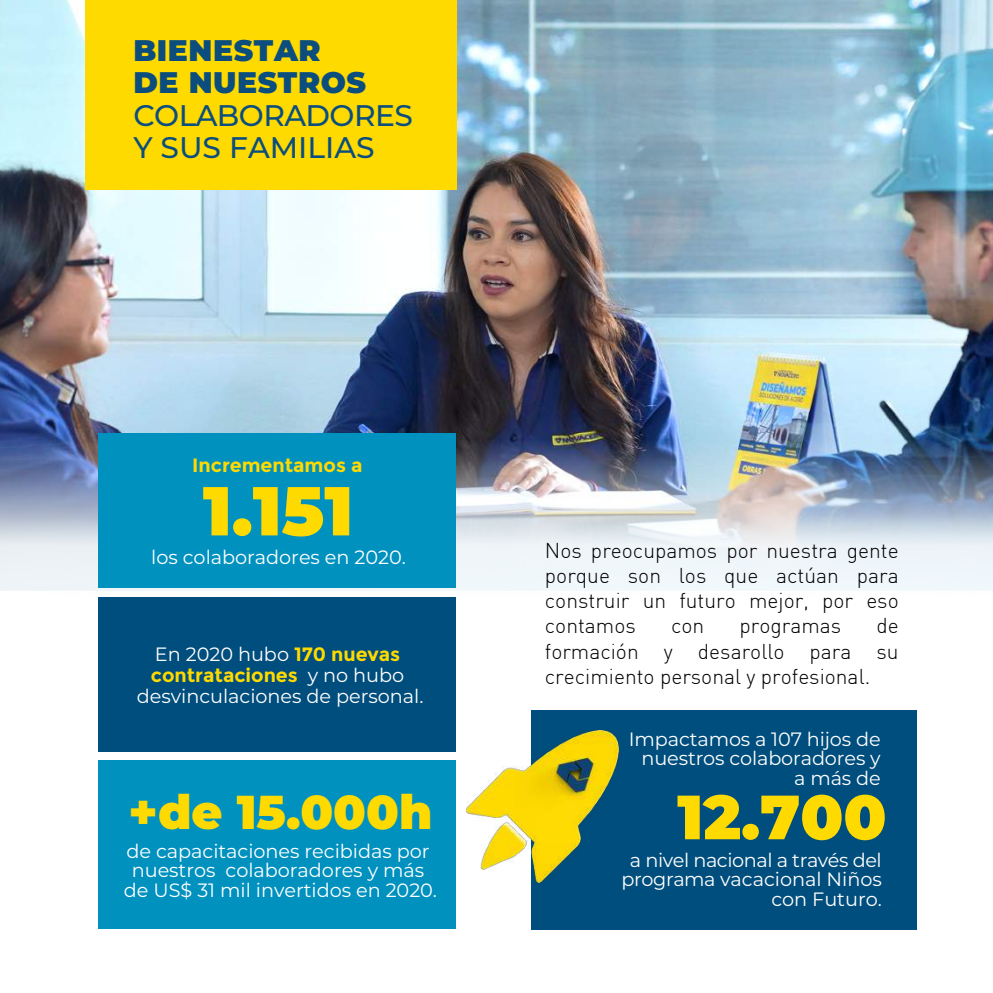
<style>
.page{position:relative;width:993px;height:993px;background:#fff}
.page>*{position:absolute;margin:0;border:0;box-sizing:border-box;transform-origin:0 0}
.t1{font:900 68.95px "Montserrat";color:#ffda00}
.t2{font:900 62.3px "Montserrat";color:#ffda00}
.t3{font:900 47.43px "Montserrat";color:#ffda00}
.t4{font:500 29.75px/32.2px "Montserrat";letter-spacing:-.02em;color:#0b4e7e}
.t5{font:900 29.75px/32.2px "Montserrat";letter-spacing:.02em;color:#0b4e7e}
.t6{font:300 21px/25.2px "DIN";color:#000;text-align:justify}
.t7{font:19.25px/19.2px "Montserrat";color:#fff;text-align:center}
.t8{font:19.25px/19.2px "Montserrat";letter-spacing:-.02em;color:#fff;text-align:right}
.t9{font:700 19.25px "Montserrat";color:#ffda00}
.s1{font-weight:700;color:#ffda00}
</style>
<div class="page">
<img style="left:0;top:0;width:992px;height:930px">
<div style="left:99px;top:597px;width:356px;height:154px;background:#004e7d"></div>
<div style="left:531px;top:710px;width:384px;height:219px;background:#004e7d"></div>
<div style="left:99px;top:433px;width:356px;height:154px;background:#0091bf"></div>
<div style="left:99px;top:760px;width:356px;height:168px;background:#0091bf"></div>
<div style="left:85px;top:0;width:372px;height:190px;background:#ffda00"></div>
<img style="left:466px;top:729px;width:152px;height:153px">
<h3 class="t5" style="left:133px;top:33px;width:234px">BIENESTAR<br>DE NUESTROS</h3>
<h3 class="t4" style="left:133px;top:98px;width:281px">COLABORADORES<br>Y SUS FAMILIAS</h3>
<p class="t9" style="left:192px;top:453px;width:172px">Incrementamos a</p>
<h1 class="t1" style="left:203px;top:459px;width:152px">1.151</h1>
<p class="t7" style="left:151px;top:546px;width:256px">los colaboradores en 2020.</p>
<p class="t7" style="left:137px;top:642px;width:288px;line-height:20.8px">En 2020 hubo <span class="s1">170 nuevas contrataciones</span> y no hubo desvinculaciones de personal.</p>
<p class="t6" style="left:544px;top:537px;width:355px">Nos preocupamos por nuestra gente porque son los que actúan para construir un futuro mejor, por eso contamos</p>
<p class="t6" style="left:544px;top:612px;width:355px;text-indent:331px">de formación y desarollo para su crecimiento personal y profesional.</p>
<p class="t6" style="left:670px;top:612px;width:35px">con</p>
<p class="t6" style="left:739px;top:612px;width:103px">programas</p>
<p class="t7" style="left:628px;top:728px;width:253px;text-align:right">Impactamos a 107 hijos de nuestros colaboradores y a más de</p>
<h3 class="t3" style="left:128px;top:776px;width:305px">+de 15.000h</h3>
<h2 class="t2" style="left:677px;top:770px;width:211px">12.700</h2>
<p class="t7" style="left:124px;top:840px;width:314px">de capacitaciones recibidas por nuestros colaboradores y más de US$ 31 mil invertidos en 2020.</p>
<p class="t8" style="left:621px;top:849px;width:261px">a nivel nacional a través del programa vacacional Niños con Futuro.</p>
</div>
